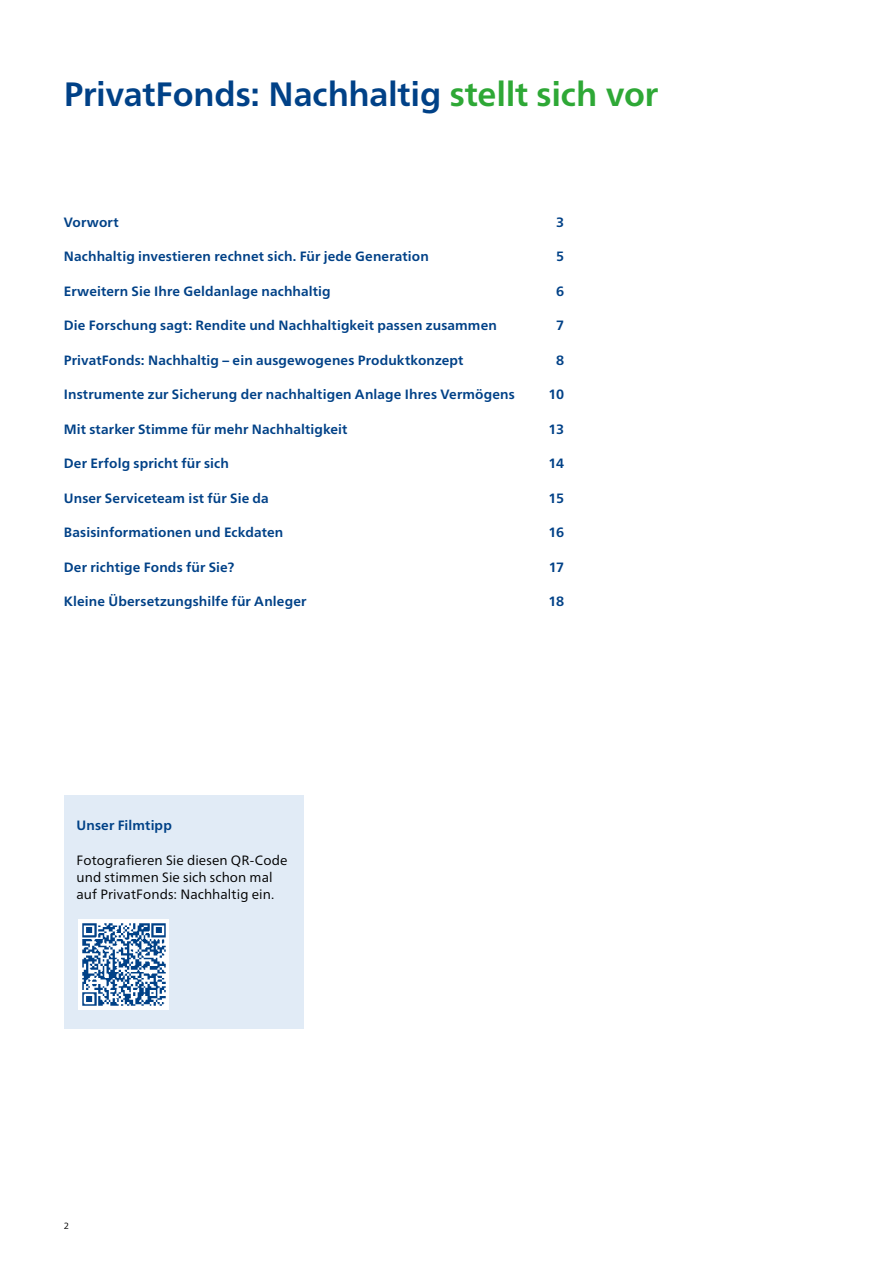
<style>
.page{position:relative;width:893px;height:1263px;background:#fff}
.page>*{position:absolute;margin:0;border:0;box-sizing:border-box;transform-origin:0 0}
.t1{font:33.75px "Frutiger Neuefuer UI Bold";letter-spacing:-.005em;color:#004187}
.t2{font:13.5px "Frutiger Neuefuer UI Bold";letter-spacing:.01em;color:#004187}
.t3{font:13.5px/17.2px "Frutiger Neuefuer UI Book";letter-spacing:.005em;color:#000}
.t4{font:9px "Frutiger Neuefuer UI Book";color:#000}
.s1{color:#2ea836}
</style>
<div class="page">
<div style="left:64px;top:795px;width:239px;height:234px;background:#e1ebf6"></div>
<div style="left:78px;top:919px;width:91px;height:91px;background:#fff"></div>
<img style="left:82px;top:923px;width:84px;height:83px">
<h1 class="t1" style="left:64px;top:74px;width:596px">PrivatFonds: Nachhaltig <span class="s1">stellt sich vor</span></h1>
<p class="t2" style="left:64px;top:214px;width:56px">Vorwort</p>
<p class="t2" style="left:556px;top:214px;width:10px">3</p>
<p class="t2" style="left:64px;top:248px;width:366px">Nachhaltig investieren rechnet sich. Für jede Generation</p>
<p class="t2" style="left:556px;top:248px;width:10px">5</p>
<p class="t2" style="left:64px;top:283px;width:268px">Erweitern Sie Ihre Geldanlage nachhaltig</p>
<p class="t2" style="left:556px;top:283px;width:10px">6</p>
<p class="t2" style="left:64px;top:317px;width:435px">Die Forschung sagt: Rendite und Nachhaltigkeit passen zusammen</p>
<p class="t2" style="left:556px;top:317px;width:10px">7</p>
<p class="t2" style="left:64px;top:352px;width:401px">PrivatFonds: Nachhaltig – ein ausgewogenes Produktkonzept</p>
<p class="t2" style="left:556px;top:352px;width:10px">8</p>
<p class="t2" style="left:64px;top:386px;width:453px">Instrumente zur Sicherung der nachhaltigen Anlage Ihres Vermögens</p>
<p class="t2" style="left:548px;top:386px;width:17px">10</p>
<p class="t2" style="left:64px;top:421px;width:285px">Mit starker Stimme für mehr Nachhaltigkeit</p>
<p class="t2" style="left:549px;top:421px;width:17px">13</p>
<p class="t2" style="left:64px;top:455px;width:167px">Der Erfolg spricht für sich</p>
<p class="t2" style="left:549px;top:455px;width:17px">14</p>
<p class="t2" style="left:64px;top:490px;width:207px">Unser Serviceteam ist für Sie da</p>
<p class="t2" style="left:549px;top:490px;width:17px">15</p>
<p class="t2" style="left:64px;top:524px;width:221px">Basisinformationen und Eckdaten</p>
<p class="t2" style="left:548px;top:524px;width:17px">16</p>
<p class="t2" style="left:64px;top:559px;width:172px">Der richtige Fonds für Sie?</p>
<p class="t2" style="left:549px;top:559px;width:17px">17</p>
<p class="t2" style="left:64px;top:593px;width:244px">Kleine Übersetzungshilfe für Anleger</p>
<p class="t2" style="left:548px;top:593px;width:17px">18</p>
<p class="t2" style="left:77px;top:818px;width:97px">Unser Filmtipp</p>
<p class="t3" style="left:77px;top:851px;width:212px">Fotografieren Sie diesen QR-Code und stimmen Sie sich schon mal auf PrivatFonds: Nachhaltig ein.</p>
<p class="t4" style="left:64px;top:1221px;width:7px">2</p>
</div>
